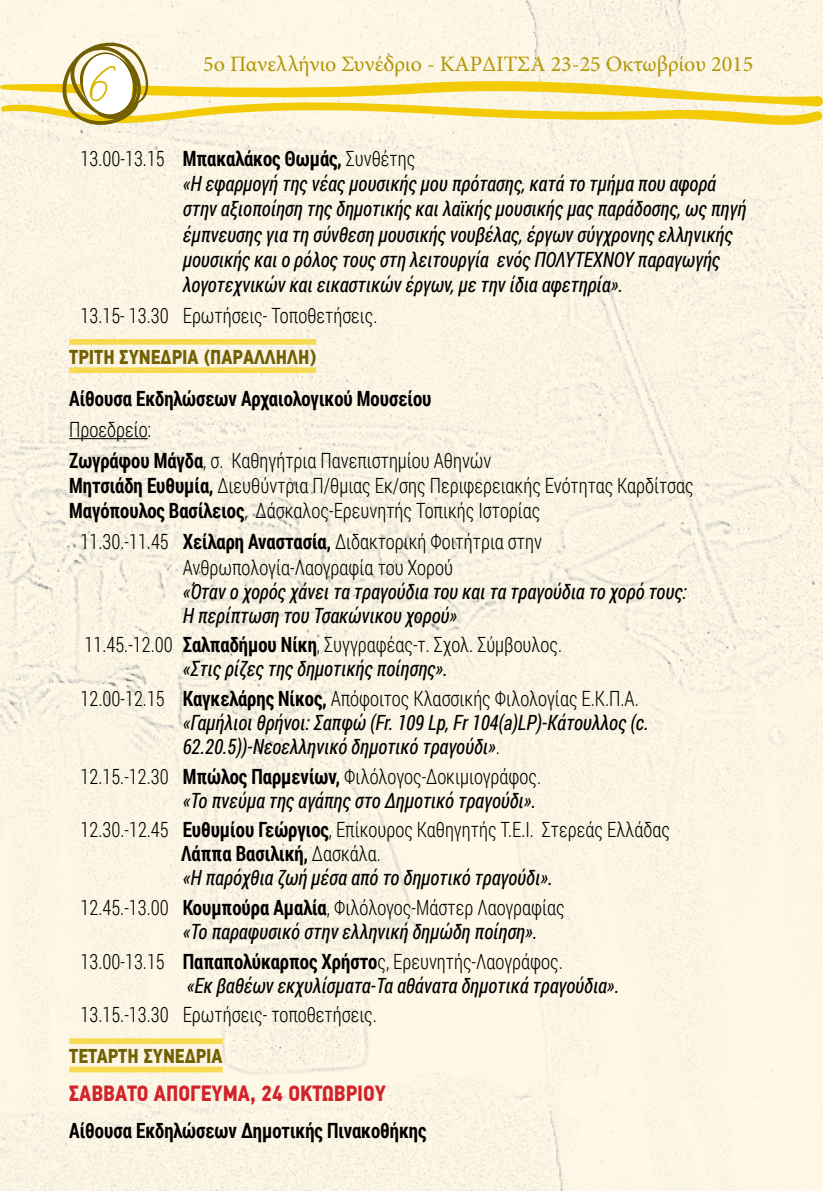
<style>
.page{position:relative;width:823px;height:1191px;background:#fff}
.page>*{position:absolute;margin:0;border:0;box-sizing:border-box;transform-origin:0 0}
.t1{font:54px "Aka Acid GR Calligram";color:#d8b605}
.t2{font:22px "Minion Pro";color:#b29504}
.t3{font:700 22px "PF Din Text Cond Pro";color:#d2232a}
.t4{font:italic 21px/25.2px "Roboto Condensed";color:#000;scale:.9 1}
.t5{font:300 21px/24px "Roboto Condensed";color:#000;scale:.9 1}
.t6{font:700 21px "Roboto Condensed";color:#000;scale:.9 1}
.t7{font:700 20px "PF Din Text Cond Pro";color:#726002}
.s1{font-weight:300;font-style:normal}
.s2{font-weight:700;font-style:normal}
.s3{font-weight:700}
.s4{font-weight:400;font-style:italic}
</style>
<div class="page">
<img style="left:0;top:0;width:822px;height:1191px">
<svg style="left:0;top:40px;width:822px;height:87px;background:#f6eab6"></svg>
<div style="left:69px;top:339px;width:247px;height:6px;background:#f6db50"></div>
<div style="left:69px;top:367px;width:247px;height:6px;background:#f6db50"></div>
<hr style="left:69px;top:438px;width:78px;height:1px;background:#000">
<div style="left:69px;top:1038px;width:153px;height:6px;background:#f6db50"></div>
<div style="left:69px;top:1066px;width:153px;height:6px;background:#f6db50"></div>
<h1 class="t1" style="left:88px;top:55px;width:27px">6</h1>
<p class="t2" style="left:203px;top:50px;width:551px">5ο Πανελλήνιο Συνέδριο - ΚΑΡΔΙΤΣΑ 23-25 Οκτωβρίου 2015</p>
<p class="t4" style="left:183px;top:145px;width:627px;text-indent:-102px"><span class="s1">13.00-13.15</span> <span class="s2">Μπακαλάκος Θωμάς,</span> <span class="s1">Συνθέτης<br></span>«Η εφαρμογή της νέας μουσικής μου πρότασης, κατά το τμήμα που αφορά στην αξιοποίηση της δημοτικής και λαϊκής μουσικής μας παράδοσης, ως πηγή έμπνευσης για τη σύνθεση μουσικής νουβέλας, έργων σύγχρονης ελληνικής μουσικής και ο ρόλος τους στη λειτουργία ενός ΠΟΛΥΤΕΧΝΟΥ παραγωγής λογοτεχνικών και εικαστικών έργων, με την ίδια αφετηρία».</p>
<p class="t5" style="left:81px;top:303px;width:331px">13.15- 13.30 Ερωτήσεις- Τοποθετήσεις.</p>
<p class="t7" style="left:69px;top:345px;width:248px">ΤΡΙΤΗ ΣΥΝΕΔΡΙΑ (ΠΑΡΑΛΛΗΛΗ)</p>
<p class="t6" style="left:69px;top:384px;width:404px">Αίθουσα Εκδηλώσεων Αρχαιολογικού Μουσείου</p>
<p class="t5" style="left:69px;top:413px;width:470px;line-height:30.8px">Προεδρείο:<br><span class="s3">Ζωγράφου Μάγδα</span>, σ. Καθηγήτρια Πανεπιστημίου Αθηνών</p>
<p class="t5" style="left:69px;top:472px;width:695px;line-height:25.2px"><span class="s3">Μητσιάδη Ευθυμία,</span> Διευθύντρια Π/θμιας Εκ/σης Περιφερειακής Ενότητας Καρδίτσας<br><span class="s3">Μαγόπουλος Βασίλειος</span>, Δάσκαλος-Ερευνητής Τοπικής Ιστορίας</p>
<p class="t5" style="left:183px;top:528px;width:400px;line-height:25.2px;text-indent:-102px">11.30.-11.45 <span class="s3">Χείλαρη Αναστασία,</span> Διδακτορική Φοιτήτρια στην<br>Ανθρωπολογία-Λαογραφία του Χορού</p>
<p class="t4" style="left:183px;top:578px;width:561px;line-height:24px">«Όταν ο χορός χάνει τα τραγούδια του και τα τραγούδια το χορό τους:<br>Η περίπτωση του Τσακώνικου χορού»</p>
<p class="t5" style="left:183px;top:632px;width:423px;text-indent:-98px">11.45.-12.00 <span class="s3">Σαλπαδήμου Νίκη</span>, Συγγραφέας-τ. Σχολ. Σύμβουλος. <span class="s4">«Στις ρίζες της δημοτικής ποίησης».</span></p>
<p class="t4" style="left:183px;top:685px;width:519px;line-height:24px;text-indent:-102px"><span class="s1">12.00-12.15</span> <span class="s2">Καγκελάρης Νίκος,</span> <span class="s1">Απόφοιτος Κλασσικής Φιλολογίας Ε.Κ.Π.Α. </span>«Γαμήλιοι θρήνοι: Σαπφώ (Fr. 109 Lp, Fr 104(a)LP)-Κάτουλλος (c.<br>62.20.5))-Νεοελληνικό δημοτικό τραγούδι»<span class="s1">.</span></p>
<p class="t4" style="left:80px;top:763px;width:513px;line-height:24px;text-align:right"><span class="s1">12.15.-12.30</span> <span class="s2">Μπώλος Παρμενίων,</span> <span class="s1">Φιλόλογος-Δοκιμιογράφος. </span>«Το πνεύμα της αγάπης στο Δημοτικό τραγούδι».</p>
<p class="t5" style="left:181px;top:817px;width:544px;text-indent:-100px">12.30.-12.45 <span class="s3">Ευθυμίου Γεώργιος</span>, Επίκουρος Καθηγητής Τ.Ε.Ι. Στερεάς Ελλάδας<br><span class="s3">Λάππα Βασιλική,</span> Δασκάλα.<br><span class="s4">«Η παρόχθια ζωή μέσα από το δημοτικό τραγούδι».</span></p>
<p class="t5" style="left:183px;top:895px;width:426px;text-indent:-102px">12.45.-13.00 <span class="s3">Κουμπούρα Αμαλία</span>, Φιλόλογος-Μάστερ Λαογραφίας <span class="s4">«Το παραφυσικό στην ελληνική δημώδη ποίηση».</span></p>
<p class="t4" style="left:187px;top:948px;width:481px;line-height:24px;text-indent:-106px"><span class="s1">13.00-13.15</span> <span class="s2">Παπαπολύκαρπος Χρήστο</span><span class="s1">ς, Ερευνητής-Λαογράφος.<br></span>«Εκ βαθέων εκχυλίσματα-Τα αθάνατα δημοτικά τραγούδια».</p>
<p class="t5" style="left:80px;top:1002px;width:330px">13.15.-13.30 Ερωτήσεις- τοποθετήσεις.</p>
<p class="t7" style="left:69px;top:1044px;width:155px">ΤΕΤΑΡΤΗ ΣΥΝΕΔΡΙΑ</p>
<p class="t3" style="left:69px;top:1080px;width:318px">ΣΑΒΒΑΤΟ ΑΠΟΓΕΥΜΑ, 24 ΟΚΤΩΒΡΙΟΥ</p>
<p class="t6" style="left:69px;top:1115px;width:398px">Αίθουσα Εκδηλώσεων Δημοτικής Πινακοθήκης</p>
</div>
